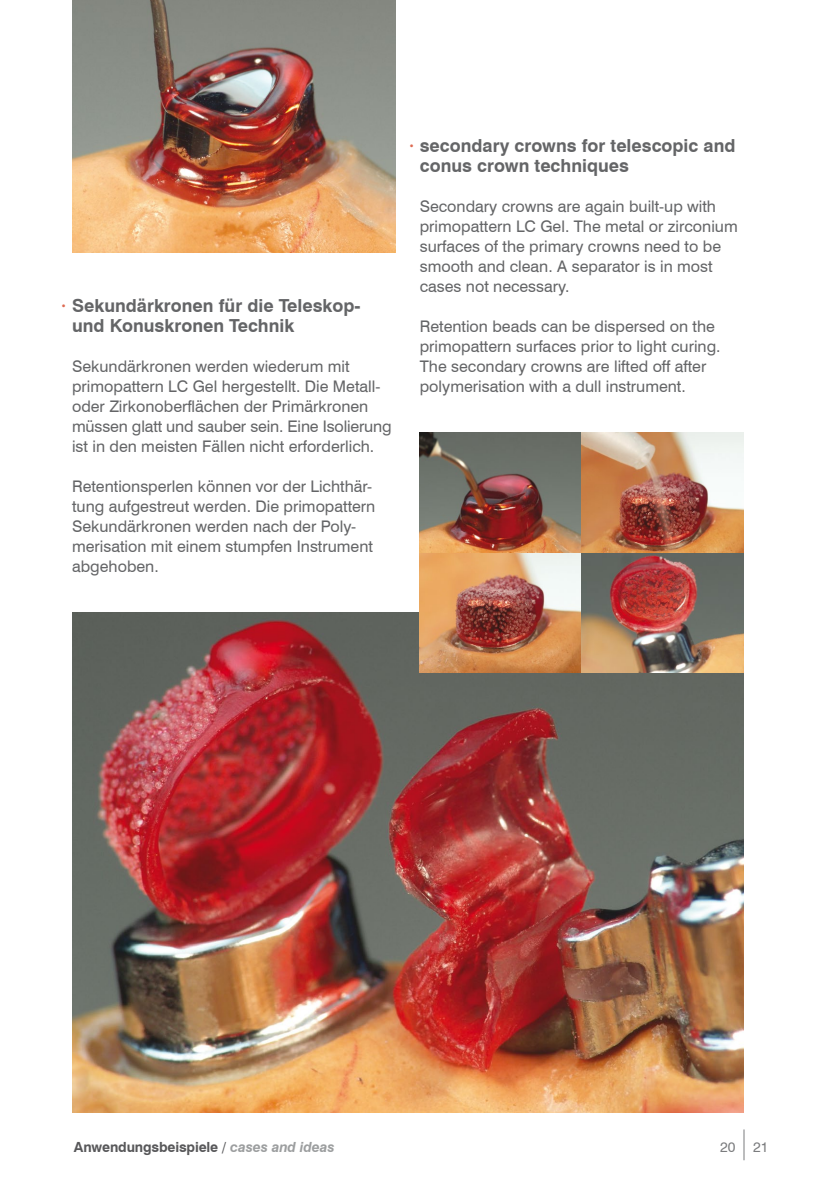
<style>
.page{position:relative;width:840px;height:1191px;background:#fff}
.page>*{position:absolute;margin:0;border:0;box-sizing:border-box;transform-origin:0 0}
.t1{font:700 18px/20px "Swiss 721 BT";color:#646567}
.t2{font:16px/20px "Swiss 721 BT";color:#646567}
.t3{font:700 14px "Swiss 721 BT";letter-spacing:-.01em;color:#58585a}
.t4{font:14px "Swiss 721 BT";color:#7b7c7e}
.s1{color:#de6b53}
.s2{font-style:italic;color:#9c9e9f}
</style>
<div class="page">
<img style="left:72px;top:612px;width:671px;height:500px">
<img style="left:419px;top:432px;width:324px;height:240px">
<img style="left:72px;top:0;width:323px;height:252px">
<hr style="left:743px;top:1129px;width:1px;height:31px;background:#7b7c7e">
<p class="t1" style="left:72px;top:295px;width:290px;text-indent:-11px"><span class="s1">·</span> Sekundärkronen für die Teleskop&shy;und Konuskronen Technik</p>
<p class="t2" style="left:72px;top:356px;width:321px">Sekundärkronen werden wiederum mit primopattern LC Gel hergestellt. Die Metall&shy;oder Zirkonoberflächen der Primärkronen müssen glatt und sauber sein. Eine Isolierung ist in den meisten Fällen nicht erforderlich.</p>
<p class="t2" style="left:72px;top:476px;width:304px">Retentionsperlen können vor der Lichthär&shy;tung aufgestreut werden. Die primopattern Sekundärkronen werden nach der Poly&shy;merisation mit einem stumpfen Instrument abgehoben.</p>
<p class="t1" style="left:419px;top:135px;width:317px;text-indent:-11px"><span class="s1">·</span> secondary crowns for telescopic and conus crown techniques</p>
<p class="t2" style="left:419px;top:196px;width:319px">Secondary crowns are again built-up with primopattern LC Gel. The metal or zirconium surfaces of the primary crowns need to be smooth and clean. A separator is in most cases not necessary.</p>
<p class="t2" style="left:419px;top:316px;width:302px">Retention beads can be dispersed on the primopattern surfaces prior to light curing.<br>The secondary crowns are lifted off after polymerisation with a dull instrument.</p>
<p class="t3" style="left:74px;top:1138px;width:262px">Anwendungsbeispiele / <span class="s2">cases and ideas</span></p>
<p class="t4" style="left:719px;top:1138px;width:17px">20</p>
<p class="t4" style="left:752px;top:1138px;width:17px">21</p>
</div>
